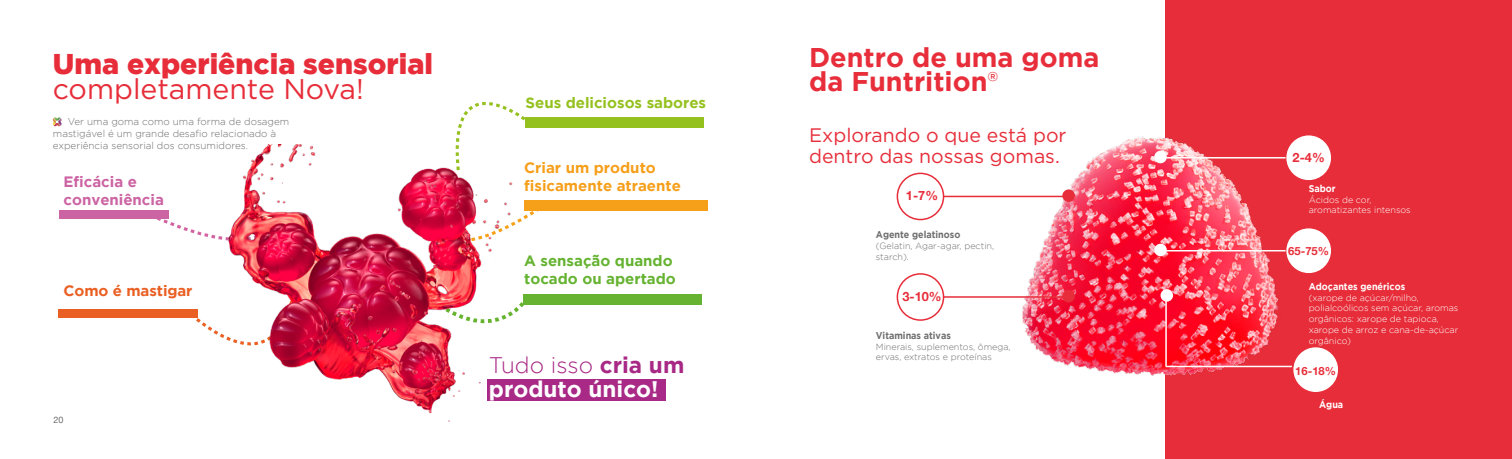
<style>
.page{position:relative;width:1512px;height:459px;background:#fff}
.page>*{position:absolute;margin:0;border:0;box-sizing:border-box;transform-origin:0 0}
.t1{font:900 28.5px "Gotham";color:#e72d39}
.t2{font:28.5px "Gotham";color:#e72d39}
.t3{font:700 27px/24.8px "Gotham";color:#e72e3a}
.t4{font:700 22.5px/23.2px "Gotham";color:#fff}
.t5{font:19.5px/21px "Gotham";color:#e72e3a}
.t6{font:700 15px/18px "Gotham";color:#f69f1b}
.t7{font:700 15px/18px "Gotham";color:#65b331}
.t8{font:700 15px "Gotham";color:#95c11f}
.t9{font:700 15px/18px "Gotham";color:#cc64a3}
.t10{font:700 15px "Gotham";letter-spacing:-.005em;color:#ea6024}
.t11{font:700 12.75px "Helvetica Neue";color:#e72d39}
.t12{font:700 11.25px "Helvetica Neue";color:#e72d39}
.t13{font:300 9.9px/11.9px "Gotham";color:#706f6f}
.t14{font:700 9.9px "Gotham";color:#706f6f;scale:.91 1}
.t15{font:700 9.9px "Gotham";color:#fff;scale:.91 1}
.t16{font:300 9px/10.8px "Gotham";color:#fff}
.t17{font:300 9px/10.8px "Gotham";color:#706f6f}
.t18{font:9px "Helvetica Neue";color:#706f6f}
.s1{font-weight:300;color:#a82886}
.s2{color:#a82886}
.s3{font-weight:400}
</style>
<div class="page">
<div style="left:1165px;top:0;width:347px;height:459px;background:#e72d39"></div>
<div style="left:1286px;top:135px;width:46px;height:46px;background:#fff;border-radius:50%"></div>
<div style="left:1285px;top:134px;width:48px;height:48px;border:2px solid #e72d39;border-radius:50%"></div>
<div style="left:1286px;top:228px;width:46px;height:46px;background:#fff;border-radius:50%"></div>
<div style="left:1285px;top:227px;width:48px;height:48px;border:2px solid #e72d39;border-radius:50%"></div>
<div style="left:1293px;top:347px;width:46px;height:46px;background:#fff;border-radius:50%"></div>
<div style="left:1292px;top:346px;width:48px;height:48px;border:2px solid #e72d39;border-radius:50%"></div>
<img style="left:975px;top:136px;width:306px;height:240px">
<div style="left:1062px;top:189px;width:13px;height:13px;background:#e72d39;border-radius:50%"></div>
<div style="left:1062px;top:290px;width:13px;height:13px;background:#e72d39;border-radius:50%"></div>
<div style="left:897px;top:173px;width:47px;height:47px;border:2px solid #e72d39;border-radius:50%"></div>
<div style="left:897px;top:273px;width:47px;height:48px;border:2px solid #e72d39;border-radius:50%"></div>
<hr style="left:944px;top:196px;width:125px;height:1px;background:#e72d39">
<hr style="left:944px;top:296px;width:125px;height:2px;background:#e72d39">
<div style="left:1154px;top:151px;width:13px;height:12px;background:#fff;border-radius:50%"></div>
<div style="left:1154px;top:244px;width:13px;height:12px;background:#fff;border-radius:50%"></div>
<div style="left:1161px;top:289px;width:12px;height:13px;background:#fff;border-radius:50%"></div>
<hr style="left:1161px;top:157px;width:125px;height:2px;background:#fff">
<hr style="left:1161px;top:250px;width:125px;height:1px;background:#fff">
<hr style="left:1166px;top:366px;width:126px;height:1px;background:#fff">
<hr style="left:1165px;top:297px;width:2px;height:70px;background:#fff">
<svg style="left:456px;top:101px;width:70px;height:41px"></svg>
<svg style="left:147px;top:218px;width:57px;height:109px"></svg>
<div style="left:526px;top:117px;width:178px;height:11px;background:#95c11f"></div>
<div style="left:523px;top:294px;width:179px;height:10px;background:#65b331"></div>
<div style="left:59px;top:210px;width:110px;height:8px;background:#cc64a3"></div>
<div style="left:525px;top:200px;width:183px;height:11px;background:#f69f19"></div>
<div style="left:59px;top:309px;width:139px;height:8px;background:#ea6024"></div>
<img style="left:204px;top:145px;width:342px;height:277px">
<div style="left:487px;top:379px;width:179px;height:22px;background:#a82a86"></div>
<svg style="left:53px;top:117px;width:9px;height:9px"></svg>
<h1 class="t1" style="left:53px;top:47px;width:382px">Uma experiência sensorial</h1>
<h1 class="t2" style="left:53px;top:70px;width:313px">completamente Nova!</h1>
<p class="t13" style="left:53px;top:116px;width:238px;text-indent:15px">Ver uma goma como uma forma de dosagem mastigável é um grande desafio relacionado à experiência sensorial dos consumidores.</p>
<h3 class="t9" style="left:64px;top:173px;width:102px">Eficácia e conveniência</h3>
<h3 class="t10" style="left:64px;top:282px;width:131px">Como é mastigar</h3>
<p class="t18" style="left:53px;top:413px;width:12px">20</p>
<h3 class="t8" style="left:526px;top:94px;width:182px">Seus deliciosos sabores</h3>
<h3 class="t6" style="left:524px;top:158px;width:158px">Criar um produto fisicamente atraente</h3>
<h3 class="t7" style="left:524px;top:251px;width:153px">A sensação quando tocado ou apertado</h3>
<h3 class="t4" style="left:489px;top:353px;width:197px"><span class="s1">Tudo isso</span> <span class="s2">cria um </span>produto único!</h3>
<h2 class="t3" style="left:809px;top:44px;width:292px">Dentro de uma goma da Funtrition<span class="s3">®</span></h2>
<h3 class="t5" style="left:809px;top:124px;width:259px">Explorando o que está por dentro das nossas gomas.</h3>
<h3 class="t11" style="left:906px;top:186px;width:34px">1-7%</h3>
<p class="t14" style="left:876px;top:229px;width:94px">Agente gelatinoso</p>
<p class="t17" style="left:876px;top:240px;width:120px">(Gelatin, Agar-agar, pectin, starch).</p>
<h3 class="t11" style="left:902px;top:287px;width:41px">3-10%</h3>
<p class="t14" style="left:876px;top:330px;width:84px">Vitaminas ativas</p>
<p class="t17" style="left:876px;top:341px;width:136px">Minerais, suplementos, ômega, ervas, extratos e proteínas</p>
<h3 class="t11" style="left:1293px;top:148px;width:34px">2-4%</h3>
<p class="t15" style="left:1309px;top:183px;width:31px">Sabor</p>
<p class="t16" style="left:1309px;top:194px;width:104px">Ácidos de cor, aromatizantes intensos</p>
<p class="t12" style="left:1288px;top:242px;width:42px">65-75%</p>
<p class="t15" style="left:1309px;top:281px;width:108px">Adoçantes genéricos</p>
<p class="t16" style="left:1309px;top:292px;width:151px">(xarope de açúcar/milho, polialcoólicos sem açúcar, aromas orgânicos: xarope de tapioca, xarope de arroz e cana-de-açúcar orgânico)</p>
<p class="t12" style="left:1295px;top:362px;width:42px">16-18%</p>
<p class="t15" style="left:1319px;top:398px;width:28px">Água</p>
</div>
